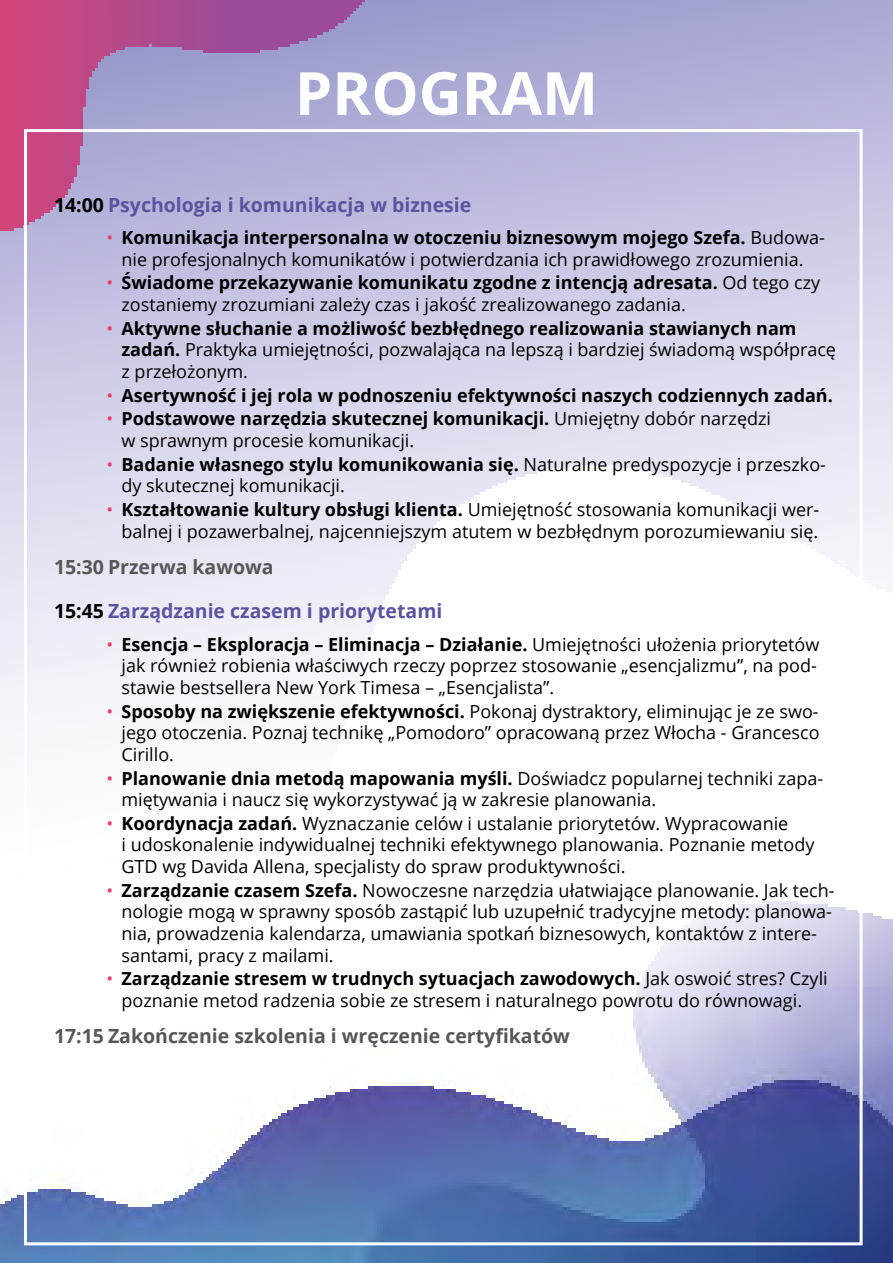
<style>
.page{position:relative;width:893px;height:1263px;background:#fff}
.page>*{position:absolute;margin:0;border:0;box-sizing:border-box;transform-origin:0 0}
.t1{font:700 59.4px "Open Sans";color:#fff}
.t2{font:700 19.5px "Open Sans";color:#5a54a0}
.t3{font:700 19.5px "Open Sans";color:#575756}
.t4{font:18px/21.6px "Open Sans";color:#000}
.t5{font:700 18px "Open Sans";color:#000}
.s1{color:#000}
.s2{color:#e93f69}
.s3{font-weight:700}
.s4{font-weight:400;color:#e93f69}
</style>
<div class="page">
<img style="left:0;top:0;width:893px;height:1263px">
<h1 class="t1" style="left:295px;top:51px;width:305px">PROGRAM</h1>
<p class="t2" style="left:54px;top:191px;width:419px"><span class="s1">14:00</span> Psychologia i komunikacja w biznesie</p>
<p class="t4" style="left:107px;top:226px;width:720px;text-align:center"><span class="s2">•</span> <span class="s3">Komunikacja interpersonalna w otoczeniu biznesowym mojego Szefa.</span> Budowa&shy;nie profesjonalnych komunikatów i potwierdzania ich prawidłowego zrozumienia.</p>
<p class="t4" style="left:122px;top:271px;width:700px;text-indent:-15px"><span class="s2">•</span> <span class="s3">Świadome przekazywanie komunikatu zgodne z intencją adresata.</span> Od tego czy zostaniemy zrozumiani zależy czas i jakość zrealizowanego zadania.</p>
<p class="t4" style="left:122px;top:317px;width:716px;text-indent:-15px"><span class="s2">•</span> <span class="s3">Aktywne słuchanie a możliwość bezbłędnego realizowania stawianych nam zadań.</span> Praktyka umiejętności, pozwalająca na lepszą i bardziej świadomą współpracę z przełożonym.</p>
<p class="t5" style="left:107px;top:382px;width:728px"><span class="s4">•</span> Asertywność i jej rola w podnoszeniu efektywności naszych codziennych zadań.</p>
<p class="t4" style="left:122px;top:407px;width:651px;text-indent:-15px"><span class="s2">•</span> <span class="s3">Podstawowe narzędzia skutecznej komunikacji.</span> Umiejętny dobór narzędzi w sprawnym procesie komunikacji.</p>
<p class="t4" style="left:122px;top:453px;width:706px;text-indent:-15px"><span class="s2">•</span> <span class="s3">Badanie własnego stylu komunikowania się.</span> Naturalne predyspozycje i przeszko&shy;dy skutecznej komunikacji.</p>
<p class="t4" style="left:107px;top:498px;width:714px;text-align:right"><span class="s2">•</span> <span class="s3">Kształtowanie kultury obsługi klienta.</span> Umiejętność stosowania komunikacji wer&shy;balnej i pozawerbalnej, najcenniejszym atutem w bezbłędnym porozumiewaniu się.</p>
<p class="t3" style="left:54px;top:553px;width:221px">15:30 Przerwa kawowa</p>
<p class="t2" style="left:54px;top:597px;width:390px"><span class="s1">15:45</span> Zarządzanie czasem i priorytetami</p>
<p class="t4" style="left:122px;top:633px;width:699px;text-indent:-15px"><span class="s2">•</span> <span class="s3">Esencja – Eksploracja – Eliminacja – Działanie.</span> Umiejętności ułożenia priorytetów jak również robienia właściwych rzeczy poprzez stosowanie „esencjalizmu”, na pod&shy;stawie bestsellera New York Timesa – „Esencjalista”.</p>
<p class="t4" style="left:121px;top:700px;width:700px;text-align:justify;text-indent:-15px"><span class="s2">•</span> <span class="s3">Sposoby na zwiększenie efektywności.</span> Pokonaj dystraktory, eliminując je ze swo&shy;jego otoczenia. Poznaj technikę „Pomodoro” opracowaną przez Włocha - Grancesco Cirillo.</p>
<p class="t4" style="left:121px;top:767px;width:703px;text-indent:-15px"><span class="s2">•</span> <span class="s3">Planowanie dnia metodą mapowania myśli.</span> Doświadcz popularnej techniki zapa&shy;miętywania i naucz się wykorzystywać ją w zakresie planowania.</p>
<p class="t4" style="left:121px;top:812px;width:694px;text-indent:-15px"><span class="s2">•</span> <span class="s3">Koordynacja zadań.</span> Wyznaczanie celów i ustalanie priorytetów. Wypracowanie<br>i udoskonalenie indywidualnej techniki efektywnego planowania. Poznanie metody<br>GTD wg Davida Allena, specjalisty do spraw produktywności.</p>
<p class="t4" style="left:122px;top:879px;width:715px;text-indent:-15px"><span class="s2">•</span> <span class="s3">Zarządzanie czasem Szefa.</span> Nowoczesne narzędzia ułatwiające planowanie. Jak tech&shy;nologie mogą w sprawny sposób zastąpić lub uzupełnić tradycyjne metody: planowa&shy;nia, prowadzenia kalendarza, umawiania spotkań biznesowych, kontaktów z intere&shy;santami, pracy z mailami.</p>
<p class="t4" style="left:107px;top:967px;width:723px;text-align:center"><span class="s2">•</span> <span class="s3">Zarządzanie stresem w trudnych sytuacjach zawodowych.</span> Jak oswoić stres? Czyli poznanie metod radzenia sobie ze stresem i naturalnego powrotu do równowagi.</p>
<p class="t3" style="left:54px;top:1022px;width:517px">17:15 Zakończenie szkolenia i wręczenie certyfikatów</p>
</div>
